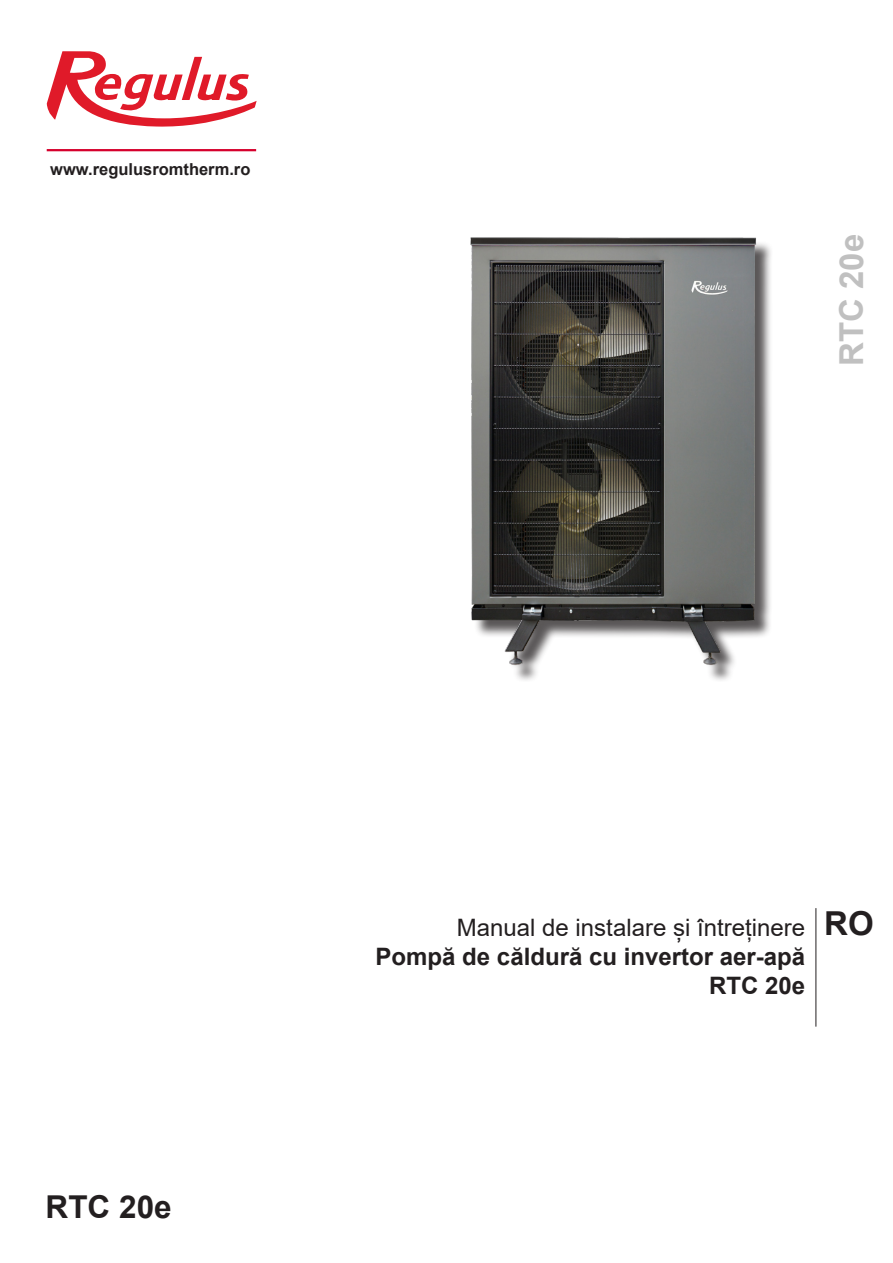
<style>
.page{position:relative;width:893px;height:1263px;background:#fff}
.page>*{position:absolute;margin:0;border:0;box-sizing:border-box;transform-origin:0 0}
.t1{font:700 33px "Arial";color:#c0c0c0}
.t2{font:700 33px "Arial";color:#231f20}
.t3{font:700 31.5px "Arial";color:#231f20}
.t4{font:700 24px "Arial";color:#231f20}
.t5{font:24px "Arial";color:#231f20}
.t6{font:700 16.5px "Arial";color:#231f20}
</style>
<div class="page">
<svg style="left:47px;top:51px;width:210px;height:76px"></svg>
<hr style="left:47px;top:149px;width:209px;height:2px;background:#d6002d">
<hr style="left:815px;top:908px;width:1px;height:119px;background:#231f20">
<div style="left:473px;top:240px;width:301px;height:442px;background:#231f20;opacity:.75"></div>
<img style="left:470px;top:237px;width:294px;height:430px">
<p class="t6" style="left:50px;top:158px;width:202px">www.regulusromtherm.ro</p>
<p class="t1" style="left:828px;top:366px;width:134px;rotate:-90deg">RTC 20e</p>
<p class="t3" style="left:46px;top:1184px;width:128px">RTC 20e</p>
<p class="t5" style="left:457px;top:911px;width:350px">Manual de instalare și întreținere</p>
<p class="t2" style="left:824px;top:900px;width:51px">RO</p>
<p class="t4" style="left:376px;top:939px;width:431px">Pompă de căldură cu invertor aer-apă</p>
<p class="t4" style="left:709px;top:968px;width:98px">RTC 20e</p>
</div>
